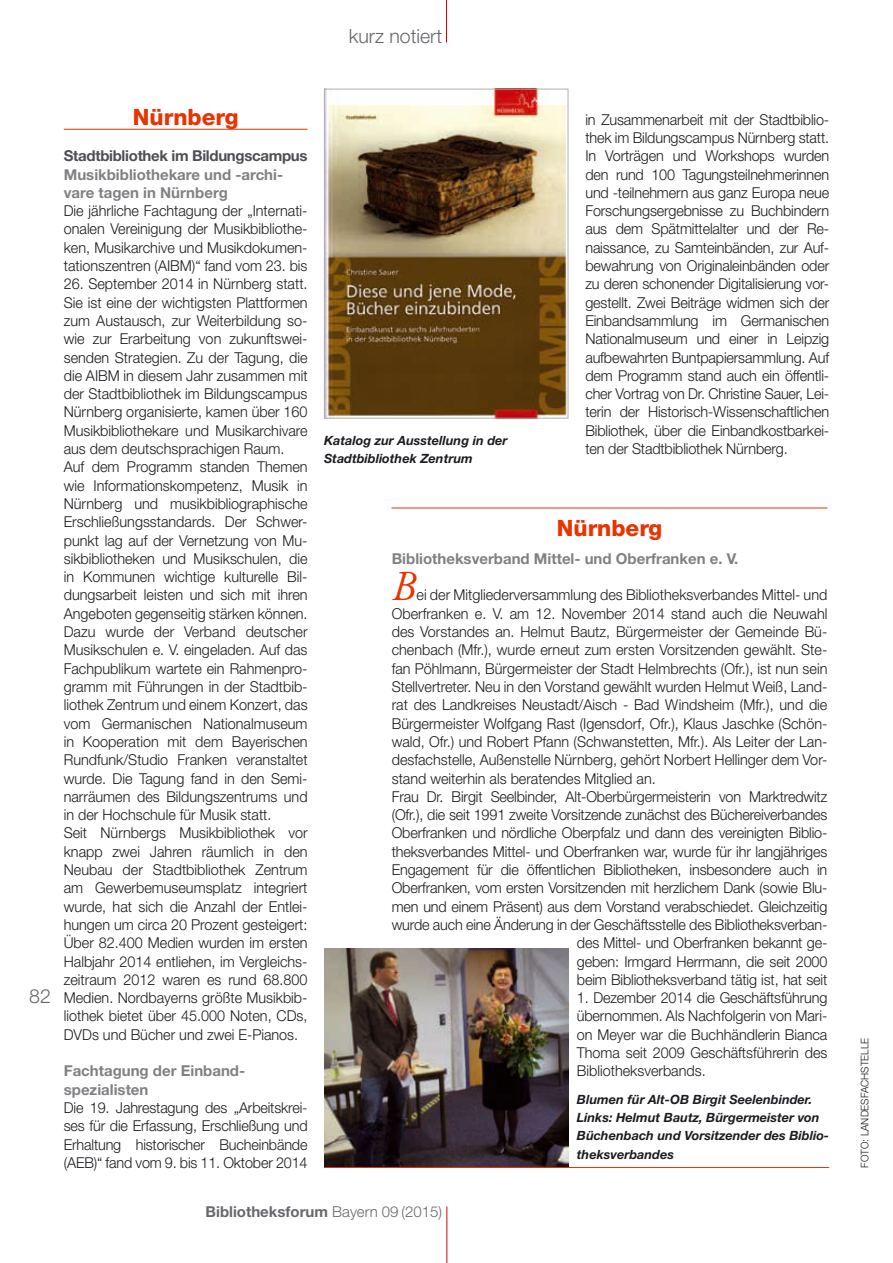
<style>
.page{position:relative;width:893px;height:1263px;background:#fff}
.page>*{position:absolute;margin:0;border:0;box-sizing:border-box;transform-origin:0 0}
.t1{font:italic 42.6px "Adobe Garamond";color:#e83400;scale:.96 1}
.t2{font:800 22.5px "Helvetica Neue";color:#e83400}
.t3{font:300 19.5px "Helvetica Neue";color:#68676c}
.t4{font:300 15px/18.3px "Helvetica Neue";color:#1b1c20;text-align:justify;scale:.96 1}
.t5{font:700 15px/18.3px "Helvetica Neue";color:#818084}
.t6{font:700 15px "Helvetica Neue";letter-spacing:-.02em;color:#504e53}
.t7{font:700 15px "Helvetica Neue";color:#68676c}
.t8{font:italic 700 12.75px/18.3px "Helvetica Neue";color:#1b1c20}
.t9{font:300 10.5px "Helvetica Neue";color:#1b1c20;scale:.96 1}
.s1{font-weight:300}
</style>
<div class="page">
<hr style="left:446px;top:0;width:1px;height:43px;background:#d1010e">
<hr style="left:64px;top:129px;width:244px;height:1px;background:#e83400">
<hr style="left:392px;top:508px;width:435px;height:1px;background:#e83400">
<img style="left:325px;top:948px;width:243px;height:219px">
<hr style="left:324px;top:1167px;width:505px;height:1px;background:#e83400">
<img style="left:326px;top:91px;width:240px;height:325px">
<div style="left:324px;top:89px;width:244px;height:329px;border:1px solid #aeafb2"></div>
<hr style="left:446px;top:1206px;width:1px;height:57px;background:#d1010e">
<h3 class="t3" style="left:349px;top:24px;width:95px">kurz notiert</h3>
<h3 class="t3" style="left:29px;top:984px;width:23px">82</h3>
<h2 class="t2" style="left:133px;top:103px;width:107px">Nürnberg</h2>
<p class="t6" style="left:64px;top:147px;width:245px">Stadtbibliothek im Bildungscampus</p>
<p class="t5" style="left:64px;top:165px;width:221px">Musikbibliothekare und -archi&shy;vare tagen in Nürnberg</p>
<p class="t4" style="left:64px;top:201px;width:255px">Die jährliche Fachtagung der „Internati&shy;onalen Vereinigung der Musikbibliothe&shy;ken, Musikarchive und Musikdokumen&shy;tationszentren (AIBM)“ fand vom 23. bis</p>
<p class="t4" style="left:64px;top:275px;width:255px;text-align:left">26. September 2014 in Nürnberg statt.<br>Sie ist eine der wichtigsten Plattformen zum Austausch, zur Weiterbildung so&shy;wie zur Erarbeitung von zukunftswei&shy;senden Strategien. Zu der Tagung, die die AIBM in diesem Jahr zusammen mit der Stadtbibliothek im Bildungscampus Nürnberg organisierte, kamen über 160<br>Musikbibliothekare und Musikarchivare aus dem deutschsprachigen Raum.<br>Auf dem Programm standen Themen wie Informationskompetenz, Musik in Nürnberg und musikbibliographische Erschließungsstandards. Der Schwer&shy;punkt lag auf der Vernetzung von Mu&shy;sikbibliotheken und Musikschulen, die in Kommunen wichtige kulturelle Bil&shy;dungsarbeit leisten und sich mit ihren Angeboten gegenseitig stärken können.<br>Dazu wurde der Verband deutscher Musikschulen e. V. eingeladen. Auf das Fachpublikum wartete ein Rahmenpro&shy;gramm mit Führungen in der Stadtbib&shy;liothek Zentrum und einem Konzert, das vom Germanischen Nationalmuseum in Kooperation mit dem Bayerischen Rundfunk/Studio Franken veranstaltet wurde. Die Tagung fand in den Semi&shy;narräumen des Bildungszentrums und in der Hochschule für Musik statt.<br>Seit Nürnbergs Musikbibliothek vor knapp zwei Jahren räumlich in den Neubau der Stadtbibliothek Zentrum am Gewerbemuseumsplatz integriert wurde, hat sich die Anzahl der Entlei&shy;hungen um circa 20 Prozent gesteigert:<br>Über 82.400 Medien wurden im ersten Halbjahr 2014 entliehen, im Vergleichs&shy;zeitraum 2012 waren es rund 68.800<br>Medien. Nordbayerns größte Musikbib&shy;liothek bietet über 45.000 Noten, CDs, DVDs und Bücher und zwei E-Pianos.</p>
<p class="t5" style="left:64px;top:1061px;width:183px">Fachtagung der Einband&shy;spezialisten</p>
<p class="t4" style="left:64px;top:1098px;width:255px">Die 19. Jahrestagung des „Arbeitskrei&shy;ses für die Erfassung, Erschließung und Erhaltung historischer Bucheinbände (AEB)“ fand vom 9. bis 11. Oktober 2014</p>
<p class="t8" style="left:324px;top:431px;width:185px">Katalog zur Ausstellung in der<br>Stadtbibliothek Zentrum</p>
<p class="t4" style="left:585px;top:110px;width:255px">in Zusammenarbeit mit der Stadtbiblio&shy;thek im Bildungscampus Nürnberg statt.<br>In Vorträgen und Workshops wurden den rund 100 Tagungsteilnehmerinnen und -teilnehmern aus ganz Europa neue Forschungsergebnisse zu Buchbindern aus dem Spätmittelalter und der Re&shy;naissance, zu Samteinbänden, zur Auf&shy;bewahrung von Originaleinbänden oder zu deren schonender Digitalisierung vor&shy;gestellt. Zwei Beiträge widmen sich der Einbandsammlung im Germanischen Nationalmuseum und einer in Leipzig aufbewahrten Buntpapiersammlung. Auf dem Programm stand auch ein öffentli&shy;cher Vortrag von Dr. Christine Sauer, Lei&shy;terin der Historisch-Wissenschaftlichen Bibliothek, über die Einbandkostbarkei&shy;ten der Stadtbibliothek Nürnberg.</p>
<h2 class="t2" style="left:557px;top:515px;width:107px">Nürnberg</h2>
<p class="t5" style="left:392px;top:549px;width:348px">Bibliotheksverband Mittel- und Oberfranken e. V.</p>
<h1 class="t1" style="left:392px;top:564px;width:26px">B</h1>
<p class="t4" style="left:416px;top:586px;width:429px">ei der Mitgliederversammlung des Bibliotheksverbandes Mittel- und</p>
<p class="t4" style="left:392px;top:604px;width:455px">Oberfranken e. V. am 12. November 2014 stand auch die Neuwahl</p>
<p class="t4" style="left:392px;top:622px;width:455px">des Vorstandes an. Helmut Bautz, Bürgermeister der Gemeinde Bü-</p>
<p class="t4" style="left:392px;top:641px;width:455px">chenbach (Mfr.), wurde erneut zum ersten Vorsitzenden gewählt. Ste-</p>
<p class="t4" style="left:392px;top:659px;width:455px">fan Pöhlmann, Bürgermeister der Stadt Helmbrechts (Ofr.), ist nun sein</p>
<p class="t4" style="left:392px;top:677px;width:455px">Stellvertreter. Neu in den Vorstand gewählt wurden Helmut Weiß, Land-</p>
<p class="t4" style="left:392px;top:695px;width:455px">rat des Landkreises Neustadt/Aisch - Bad Windsheim (Mfr.), und die</p>
<p class="t4" style="left:392px;top:714px;width:455px">Bürgermeister Wolfgang Rast (Igensdorf, Ofr.), Klaus Jaschke (Schön-</p>
<p class="t4" style="left:392px;top:732px;width:455px">wald, Ofr.) und Robert Pfann (Schwanstetten, Mfr.). Als Leiter der Lan-</p>
<p class="t4" style="left:392px;top:750px;width:455px">desfachstelle, Außenstelle Nürnberg, gehört Norbert Hellinger dem Vor-</p>
<p class="t4" style="left:392px;top:769px;width:277px">stand weiterhin als beratendes Mitglied an.</p>
<p class="t4" style="left:392px;top:787px;width:455px">Frau Dr. Birgit Seelbinder, Alt-Oberbürgermeisterin von Marktredwitz</p>
<p class="t4" style="left:392px;top:805px;width:455px">(Ofr.), die seit 1991 zweite Vorsitzende zunächst des Büchereiverbandes</p>
<p class="t4" style="left:392px;top:824px;width:455px">Oberfranken und nördliche Oberpfalz und dann des vereinigten Biblio-</p>
<p class="t4" style="left:392px;top:842px;width:455px">theksverbandes Mittel- und Oberfranken war, wurde für ihr langjähriges</p>
<p class="t4" style="left:392px;top:860px;width:455px">Engagement für die öffentlichen Bibliotheken, insbesondere auch in</p>
<p class="t4" style="left:392px;top:878px;width:455px">Oberfranken, vom ersten Vorsitzenden mit herzlichem Dank (sowie Blu-</p>
<p class="t4" style="left:392px;top:897px;width:455px">men und einem Präsent) aus dem Vorstand verabschiedet. Gleichzeitig</p>
<p class="t4" style="left:392px;top:915px;width:455px">wurde auch eine Änderung in der Geschäftsstelle des Bibliotheksverban-</p>
<p class="t4" style="left:577px;top:933px;width:262px">des Mittel- und Oberfranken bekannt ge-</p>
<p class="t4" style="left:577px;top:952px;width:262px">geben: Irmgard Herrmann, die seit 2000</p>
<p class="t4" style="left:577px;top:970px;width:262px">beim Bibliotheksverband tätig ist, hat seit</p>
<p class="t4" style="left:577px;top:988px;width:262px">1. Dezember 2014 die Geschäftsführung übernommen. Als Nachfolgerin von Mari&shy;on Meyer war die Buchhändlerin Bianca Thoma seit 2009 Geschäftsführerin des Bibliotheksverbands.</p>
<p class="t8" style="left:577px;top:1090px;width:254px">Blumen für Alt-OB Birgit Seelenbinder.<br>Links: Helmut Bautz, Bürgermeister von Büchenbach und Vorsitzender des Biblio&shy;theksverbandes</p>
<p class="t7" style="left:206px;top:1202px;width:238px">Bibliotheksforum <span class="s1">Bayern 09 (2015)</span></p>
<p class="t9" style="left:858px;top:1168px;width:137px;rotate:-90deg">FOTO: LANDESFACHSTELLE</p>
</div>
